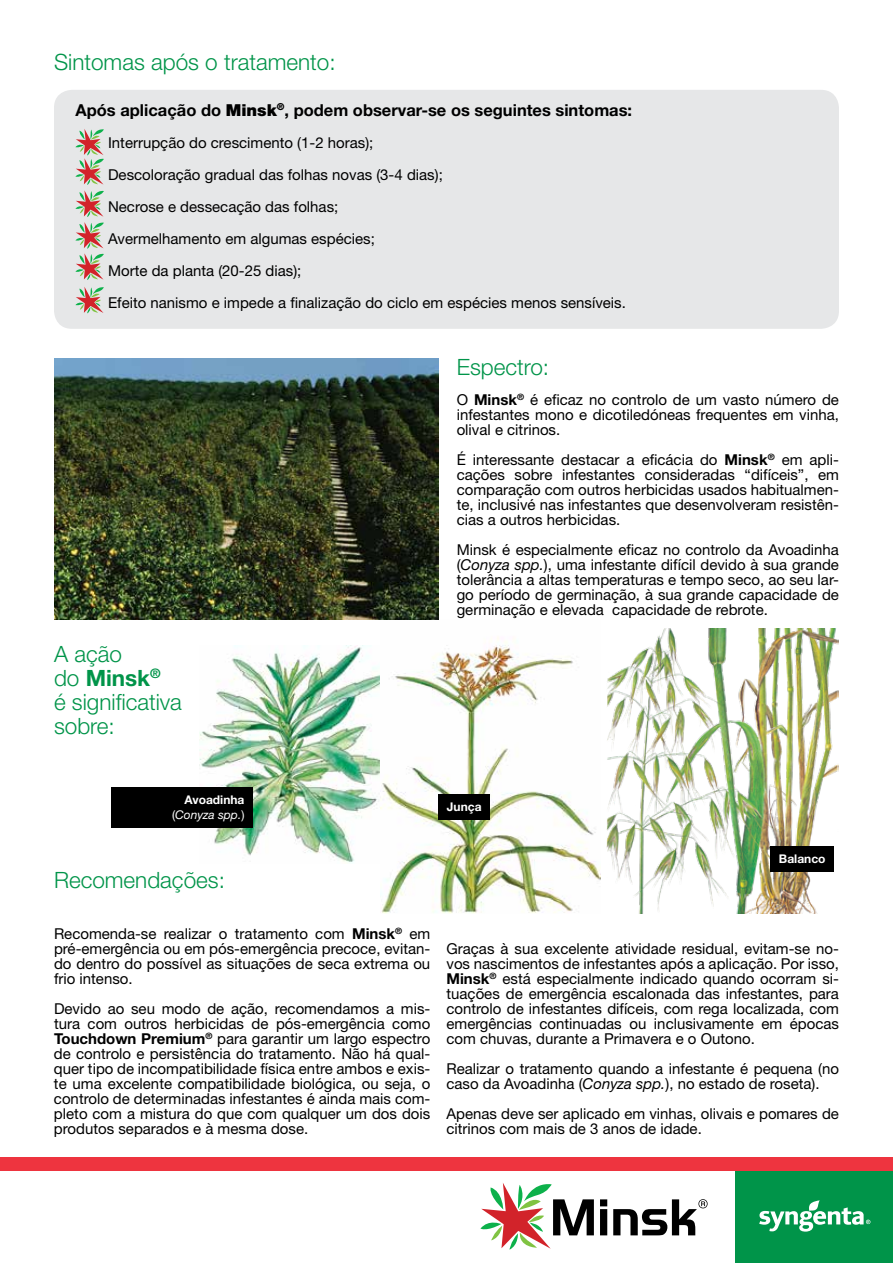
<style>
.page{position:relative;width:893px;height:1263px;background:#fff}
.page>*{position:absolute;margin:0;border:0;box-sizing:border-box;transform-origin:0 0}
.t1{font:300 22.5px/24px "Helvetica Neue LT Std";color:#009449}
.t2{font:700 16.5px "Helvetica Neue LT Std";color:#000}
.t3{font:15px/15px "Helvetica Neue LT Std";color:#000;text-align:justify}
.t4{font:italic 12px/15px "Helvetica Neue LT Std";color:#fff;text-align:right}
.t5{font:700 12px "Helvetica Neue LT Std";color:#fff}
.s1{font-weight:900}
.s2{font-weight:700}
.s3{font-style:italic}
.s4{font-weight:700;font-style:normal}
.s5{font-style:normal}
</style>
<div class="page">
<img style="left:199px;top:646px;width:181px;height:217px">
<img style="left:380px;top:619px;width:220px;height:294px">
<div style="left:54px;top:90px;width:785px;height:239px;background:#e6e7e8;border-radius:18px"></div>
<div style="left:736px;top:1158px;width:157px;height:105px;background:#009449"></div>
<div style="left:0;top:1157px;width:893px;height:13px;background:#ee343f"></div>
<svg style="left:759px;top:1200px;width:111px;height:31px"></svg>
<svg style="left:600px;top:1199px;width:7px;height:36px"></svg>
<svg style="left:613px;top:1199px;width:95px;height:36px"></svg>
<svg style="left:480px;top:1183px;width:114px;height:67px"></svg>
<svg style="left:75px;top:129px;width:29px;height:151px"></svg>
<svg style="left:75px;top:287px;width:29px;height:26px"></svg>
<img style="left:54px;top:359px;width:384px;height:260px">
<img style="left:606px;top:629px;width:233px;height:284px">
<div style="left:111px;top:787px;width:142px;height:41px;background:#000"></div>
<div style="left:438px;top:794px;width:52px;height:25px;background:#000"></div>
<div style="left:770px;top:846px;width:64px;height:26px;background:#000"></div>
<h1 class="t1" style="left:54px;top:50px;width:283px">Sintomas após o tratamento:</h1>
<p class="t2" style="left:75px;top:100px;width:558px">Após aplicação do <span class="s1">Minsk</span><sup>®</sup>, podem observar-se os seguintes sintomas:</p>
<p class="t3" style="left:108px;top:126px;width:519px;line-height:32px;text-align:left">Interrupção do crescimento (1-2 horas);<br>Descoloração gradual das folhas novas (3-4 dias);<br>Necrose e dessecação das folhas;<br>Avermelhamento em algumas espécies;<br>Morte da planta (20-25 dias);<br>Efeito nanismo e impede a finalização do ciclo em espécies menos sensíveis.</p>
<h1 class="t1" style="left:54px;top:641px;width:129px">A ação<br>do <span class="s2">Minsk</span><sup>®<br></sup>é significativa sobre:</h1>
<h1 class="t1" style="left:457px;top:354px;width:94px">Espectro:</h1>
<p class="t3" style="left:457px;top:392px;width:384px">O <span class="s2">Minsk</span><sup>®</sup> é eficaz no controlo de um vasto número de infestantes mono e dicotiledóneas frequentes em vinha, olival e citrinos.</p>
<p class="t3" style="left:457px;top:452px;width:384px">É interessante destacar a eficácia do <span class="s2">Minsk</span><sup>®</sup> em apli&shy;cações sobre infestantes consideradas “difíceis”, em comparação com outros herbicidas usados habitualmen&shy;te, inclusivé nas infestantes que desenvolveram resistên&shy;cias a outros herbicidas.</p>
<p class="t3" style="left:457px;top:542px;width:384px">Minsk é especialmente eficaz no controlo da Avoadinha (<span class="s3">Conyza spp.</span>), uma infestante difícil devido à sua grande tolerância a altas temperaturas e tempo seco, ao seu lar&shy;go período de germinação, à sua grande capacidade de germinação e elevada capacidade de rebrote.</p>
<p class="t4" style="left:172px;top:792px;width:74px"><span class="s4">Avoadinha </span><span class="s5">(</span>Conyza spp.<span class="s5">)</span></p>
<p class="t5" style="left:447px;top:799px;width:36px">Junça</p>
<h1 class="t1" style="left:54px;top:867px;width:172px">Recomendações:</h1>
<p class="t5" style="left:779px;top:851px;width:48px">Balanco</p>
<p class="t3" style="left:54px;top:926px;width:378px">Recomenda-se realizar o tratamento com <span class="s2">Minsk</span><sup>®</sup> em pré-emergência ou em pós-emergência precoce, evitan&shy;do dentro do possível as situações de seca extrema ou frio intenso.</p>
<p class="t3" style="left:54px;top:1001px;width:378px">Devido ao seu modo de ação, recomendamos a mis&shy;tura com outros herbicidas de pós-emergência como <span class="s2">Touchdown Premium</span><sup>®</sup> para garantir um largo espectro de controlo e persistência do tratamento. Não há qual&shy;quer tipo de incompatibilidade física entre ambos e exis&shy;te uma excelente compatibilidade biológica, ou seja, o controlo de determinadas infestantes é ainda mais com&shy;pleto com a mistura do que com qualquer um dos dois produtos separados e à mesma dose.</p>
<p class="t3" style="left:446px;top:941px;width:394px">Graças à sua excelente atividade residual, evitam-se no&shy;vos nascimentos de infestantes após a aplicação. Por isso, <span class="s2">Minsk</span><sup>®</sup> está especialmente indicado quando ocorram si&shy;tuações de emergência escalonada das infestantes, para controlo de infestantes difíceis, com rega localizada, com emergências continuadas ou inclusivamente em épocas com chuvas, durante a Primavera e o Outono.</p>
<p class="t3" style="left:446px;top:1061px;width:394px">Realizar o tratamento quando a infestante é pequena (no caso da Avoadinha (<span class="s3">Conyza spp.</span>), no estado de roseta).</p>
<p class="t3" style="left:446px;top:1106px;width:394px">Apenas deve ser aplicado em vinhas, olivais e pomares de citrinos com mais de 3 anos de idade.</p>
</div>
